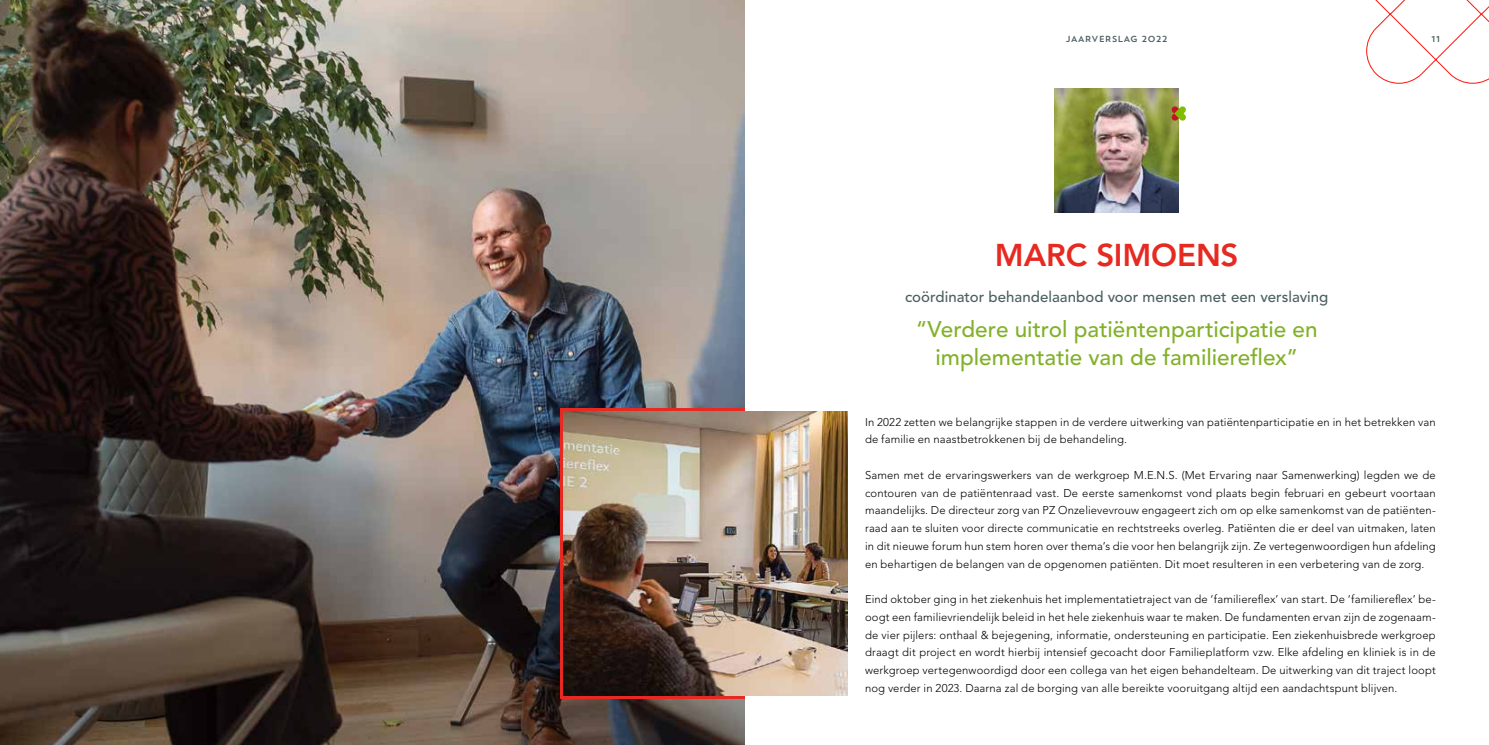
<style>
.page{position:relative;width:1489px;height:745px;background:#fff}
.page>*{position:absolute;margin:0;border:0;box-sizing:border-box;transform-origin:0 0}
.t1{font:800 31.25px "Avenir LT Std";letter-spacing:-.005em;color:#e62a22}
.t2{font:500 22.5px/28.4px "Avenir LT Std";color:#82b129;text-align:center}
.t3{font:500 15px "Avenir LT Std";letter-spacing:.005em;color:#4c5f62}
.t4{font:300 11.25px/17.8px "Avenir LT Std";letter-spacing:.01em;color:#000;text-align:justify}
.t5{font:8.75px "Trend Sans One";color:#4c5f62}
</style>
<div class="page">
<svg style="left:1366px;top:0;width:122px;height:83px"></svg>
<img style="left:0;top:0;width:744px;height:744px">
<svg style="left:560px;top:407px;width:184px;height:291px;background:#be2e28"></svg>
<img style="left:1054px;top:89px;width:124px;height:124px">
<svg style="left:1171px;top:106px;width:14px;height:14px"></svg>
<img style="left:563px;top:411px;width:284px;height:283px">
<p class="t5" style="left:1065px;top:33px;width:103px">JAARVERSLAG 2022</p>
<p class="t5" style="left:1430px;top:33px;width:11px">11</p>
<h1 class="t1" style="left:994px;top:236px;width:245px">MARC SIMOENS</h1>
<h3 class="t3" style="left:905px;top:287px;width:425px">coördinator behandelaanbod voor mensen met een verslaving</h3>
<h2 class="t2" style="left:915px;top:315px;width:403px">“Verdere uitrol patiëntenparticipatie en implementatie van de familiereflex”</h2>
<p class="t4" style="left:865px;top:412px;width:572px">In 2022 zetten we belangrijke stappen in de verdere uitwerking van patiëntenparticipatie en in het betrekken van de familie en naastbetrokkenen bij de behandeling.</p>
<p class="t4" style="left:865px;top:466px;width:572px">Samen met de ervaringswerkers van de werkgroep M.E.N.S. (Met Ervaring naar Samenwerking) legden we de contouren van de patiëntenraad vast. De eerste samenkomst vond plaats begin februari en gebeurt voortaan maandelijks. De directeur zorg van PZ Onzelievevrouw engageert zich om op elke samenkomst van de patiënten&shy;raad aan te sluiten voor directe communicatie en rechtstreeks overleg. Patiënten die er deel van uitmaken, laten in dit nieuwe forum hun stem horen over thema’s die voor hen belangrijk zijn. Ze vertegenwoordigen hun afdeling en behartigen de belangen van de opgenomen patiënten. Dit moet resulteren in een verbetering van de zorg.</p>
<p class="t4" style="left:865px;top:590px;width:572px">Eind oktober ging in het ziekenhuis het implementatietraject van de ‘familiereflex’ van start. De ‘familiereflex’ be&shy;oogt een familievriendelijk beleid in het hele ziekenhuis waar te maken. De fundamenten ervan zijn de zogenaam&shy;de vier pijlers: onthaal &amp; bejegening, informatie, ondersteuning en participatie. Een ziekenhuisbrede werkgroep draagt dit project en wordt hierbij intensief gecoacht door Familieplatform vzw. Elke afdeling en kliniek is in de werkgroep vertegenwoordigd door een collega van het eigen behandelteam. De uitwerking van dit traject loopt nog verder in 2023. Daarna zal de borging van alle bereikte vooruitgang altijd een aandachtspunt blijven.</p>
</div>
